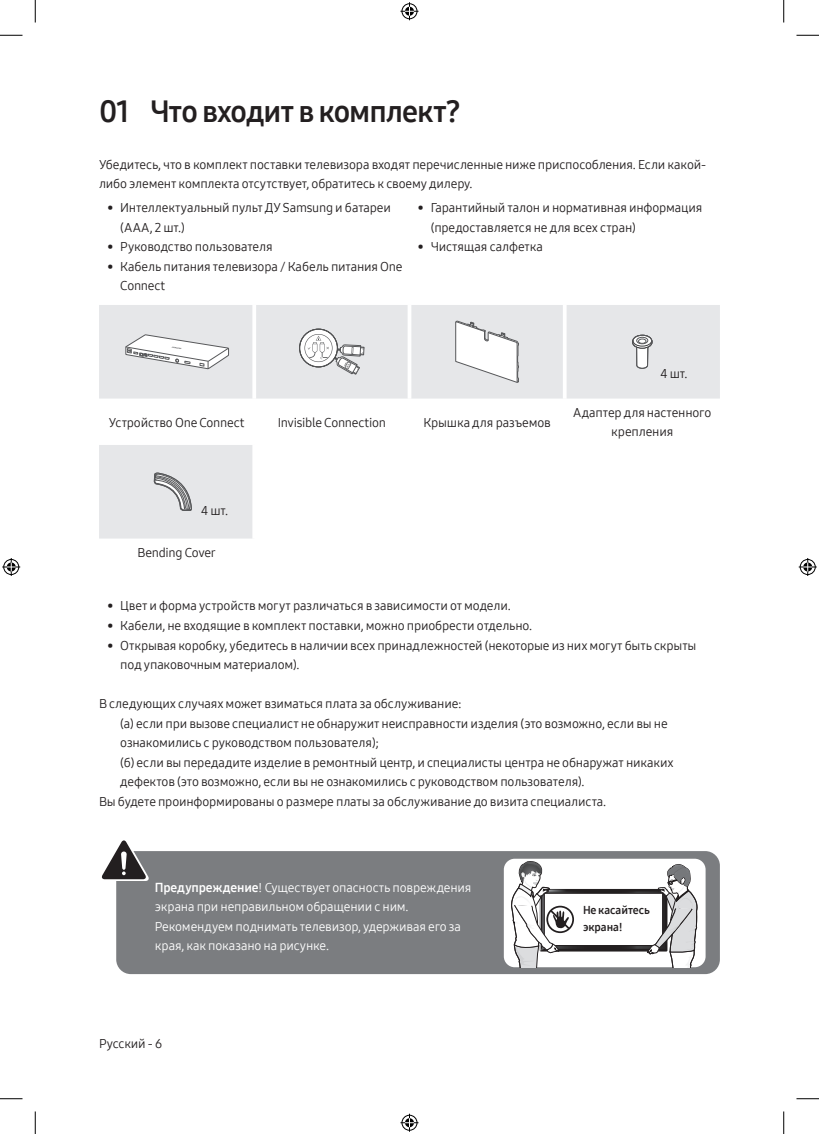
<style>
.page{position:relative;width:819px;height:1134px;background:#fff}
.page>*{position:absolute;margin:0;border:0;box-sizing:border-box;transform-origin:0 0}
.t1{font:30px "Samsung One 700";letter-spacing:-.03em;color:#231f20}
.t2{font:12.75px/19.5px "Samsung One 400";letter-spacing:-.015em;color:#231f20}
.t3{font:12.75px/19.5px "Samsung One 400";letter-spacing:-.015em;color:#fff}
.t4{font:11.25px/16.5px "Samsung One 700";letter-spacing:-.005em;color:#231f20}
.s1{font-family:"Samsung One Korean 300"}
.s2{font-family:"Samsung One 700"}
</style>
<div class="page">
<svg style="left:99px;top:305px;width:621px;height:233px;fill:#e6e7e9"></svg>
<svg style="left:256px;top:445px;width:464px;height:93px"></svg>
<hr style="left:252px;top:305px;width:4px;height:93px;background:#fff">
<hr style="left:408px;top:305px;width:3px;height:93px;background:#fff">
<hr style="left:563px;top:305px;width:4px;height:93px;background:#fff">
<hr style="left:252px;top:398px;width:4px;height:47px;background:#fff">
<hr style="left:408px;top:398px;width:3px;height:47px;background:#fff">
<hr style="left:563px;top:398px;width:4px;height:47px;background:#fff">
<hr style="left:252px;top:445px;width:4px;height:93px;background:#fff">
<hr style="left:408px;top:445px;width:3px;height:93px;background:#fff">
<hr style="left:563px;top:445px;width:4px;height:93px;background:#fff">
<svg style="left:125px;top:335px;width:104px;height:34px"></svg>
<svg style="left:299px;top:328px;width:66px;height:47px"></svg>
<svg style="left:455px;top:320px;width:64px;height:63px"></svg>
<svg style="left:632px;top:335px;width:20px;height:34px"></svg>
<svg style="left:154px;top:473px;width:38px;height:42px;background:#c3c4c6"></svg>
<div style="left:116px;top:851px;width:604px;height:123px;background:#7b7d80;border-radius:15px"></div>
<div style="left:504px;top:858px;width:201px;height:109px;background:#fff;border-radius:11px"></div>
<svg style="left:510px;top:861px;width:190px;height:106px"></svg>
<svg style="left:101px;top:840px;width:49px;height:41px"></svg>
<svg style="left:0;top:35px;width:22px;height:1px"></svg>
<svg style="left:796px;top:35px;width:23px;height:1px"></svg>
<svg style="left:0;top:1098px;width:22px;height:1px"></svg>
<svg style="left:796px;top:1098px;width:23px;height:1px"></svg>
<svg style="left:35px;top:0;width:1px;height:22px"></svg>
<svg style="left:35px;top:1111px;width:1px;height:23px"></svg>
<svg style="left:783px;top:0;width:1px;height:22px"></svg>
<svg style="left:783px;top:1111px;width:1px;height:23px"></svg>
<svg style="left:400px;top:2px;width:18px;height:18px"></svg>
<svg style="left:400px;top:1113px;width:18px;height:18px"></svg>
<svg style="left:2px;top:558px;width:18px;height:18px"></svg>
<svg style="left:799px;top:558px;width:18px;height:18px"></svg>
<h1 class="t1" style="left:99px;top:92px;width:363px">01 Что входит в комплект?</h1>
<p class="t2" style="left:99px;top:154px;width:609px">Убедитесь, что в комплект поставки телевизора входят перечисленные ниже приспособления. Если какой&shy;либо элемент комплекта отсутствует, обратитесь к своему дилеру.</p>
<p class="t2" style="left:120px;top:198px;width:272px;text-indent:-13px"><span class="s1">•</span> Интеллектуальный пульт ДУ Samsung и батареи (AAA, 2 шт.)</p>
<p class="t2" style="left:108px;top:237px;width:167px"><span class="s1">•</span> Руководство пользователя</p>
<p class="t2" style="left:120px;top:256px;width:284px;text-indent:-13px"><span class="s1">•</span> Кабель питания телевизора / Кабель питания One<br>Connect</p>
<p class="t2" style="left:431px;top:198px;width:273px;text-indent:-13px"><span class="s1">•</span> Гарантийный талон и нормативная информация (предоставляется не для всех стран)</p>
<p class="t2" style="left:418px;top:237px;width:126px"><span class="s1">•</span> Чистящая салфетка</p>
<p class="t2" style="left:660px;top:363px;width:29px">4 шт.</p>
<p class="t2" style="left:109px;top:412px;width:137px">Устройство One Connect</p>
<p class="t2" style="left:278px;top:412px;width:110px">Invisible Connection</p>
<p class="t2" style="left:423px;top:412px;width:129px">Крышка для разъемов</p>
<p class="t2" style="left:573px;top:402px;width:140px;text-align:center">Адаптер для настенного крепления</p>
<p class="t2" style="left:201px;top:500px;width:29px">4 шт.</p>
<p class="t2" style="left:137px;top:542px;width:80px">Bending Cover</p>
<p class="t2" style="left:108px;top:596px;width:405px"><span class="s1">•</span> Цвет и форма устройств могут различаться в зависимости от модели.</p>
<p class="t2" style="left:108px;top:615px;width:426px"><span class="s1">•</span> Кабели, не входящие в комплект поставки, можно приобрести отдельно.</p>
<p class="t2" style="left:120px;top:635px;width:578px;text-indent:-13px"><span class="s1">•</span> Открывая коробку, убедитесь в наличии всех принадлежностей (некоторые из них могут быть скрыты под упаковочным материалом).</p>
<p class="t2" style="left:99px;top:693px;width:364px">В следующих случаях может взиматься плата за обслуживание:</p>
<p class="t2" style="left:120px;top:713px;width:549px">(а) если при вызове специалист не обнаружит неисправности изделия (это возможно, если вы не</p>
<p class="t2" style="left:120px;top:732px;width:260px">ознакомились с руководством пользователя);</p>
<p class="t2" style="left:120px;top:752px;width:555px">(б) если вы передадите изделие в ремонтный центр, и специалисты центра не обнаружат никаких</p>
<p class="t2" style="left:120px;top:771px;width:466px">дефектов (это возможно, если вы не ознакомились с руководством пользователя).</p>
<p class="t2" style="left:99px;top:791px;width:509px">Вы будете проинформированы о размере платы за обслуживание до визита специалиста.</p>
<p class="t3" style="left:155px;top:877px;width:318px"><span class="s2">Предупреждение</span>! Существует опасность повреждения экрана при неправильном обращении с ним.<br>Рекомендуем поднимать телевизор, удерживая его за края, как показано на рисунке.</p>
<p class="t2" style="left:99px;top:1033px;width:65px">Русский - 6</p>
<p class="t4" style="left:583px;top:902px;width:69px">Не касайтесь экрана!</p>
</div>
